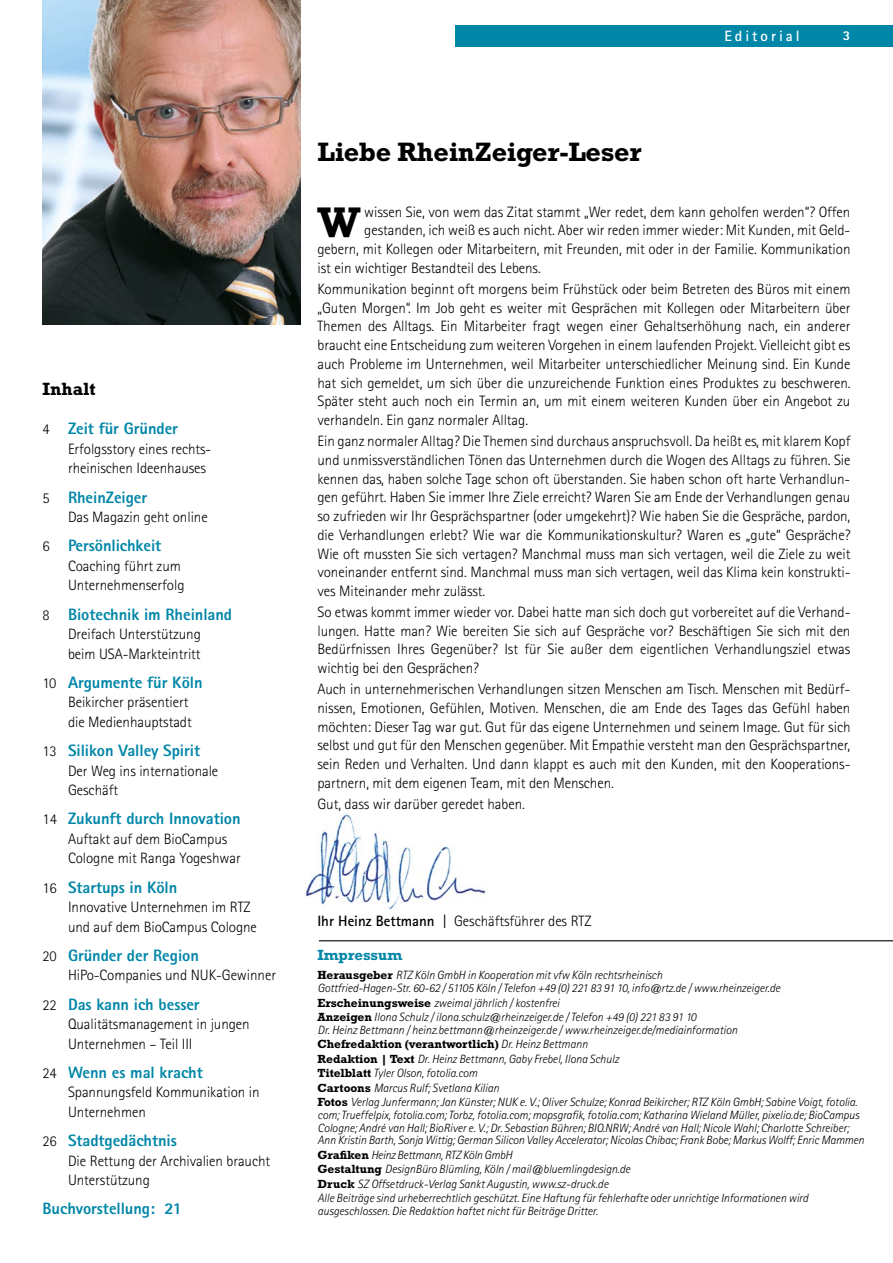
<style>
.page{position:relative;width:893px;height:1263px;background:#fff}
.page>*{position:absolute;margin:0;border:0;box-sizing:border-box;transform-origin:0 0}
.t1{font:700 43.5px "Rockwell";color:#000}
.t2{font:700 27px "Rockwell";letter-spacing:-.01em;color:#000}
.t3{font:700 18px "Rockwell";color:#000}
.t4{font:800 16.5px "Rotis Sans Serif";letter-spacing:-.005em;color:#0086a7}
.t5{font:300 15px/18.8px "Rotis Sans Serif";letter-spacing:-.005em;color:#000}
.t6{font:700 15px "Rotis Sans Serif";letter-spacing:.2em;color:#fff}
.t7{font:700 15px "Rockwell";letter-spacing:-.005em;color:#0086a7}
.t8{font:800 13.5px "Rotis Sans Serif";color:#fff}
.t9{font:italic 300 12px/14.4px "Rotis Sans Serif";letter-spacing:-.005em;color:#000}
.t10{font:700 12px "Rockwell";letter-spacing:-.005em;color:#000}
.s1{font-weight:300;font-size:15px;color:#000}
.s2{font-weight:700}
.s3{font-weight:400}
.s4{font-family:"Rockwell";font-weight:700;font-style:normal}
.s5{font-family:"Rotis Sans Serif";font-weight:300;font-style:italic}
</style>
<div class="page">
<img style="left:305px;top:814px;width:181px;height:96px">
<div style="left:455px;top:26px;width:438px;height:21px;background:#0086a7"></div>
<img style="left:43px;top:0;width:257px;height:324px">
<hr style="left:319px;top:940px;width:574px;height:1px;background:#000">
<p class="t3" style="left:43px;top:379px;width:55px">Inhalt</p>
<p class="t4" style="left:43px;top:418px;width:137px"><span class="s1">4</span> Zeit für Gründer</p>
<p class="t5" style="left:68px;top:439px;width:145px;line-height:19.5px">Erfolgsstory eines rechts&shy;rheinischen Ideenhauses</p>
<p class="t4" style="left:43px;top:486px;width:106px"><span class="s1">5</span> RheinZeiger</p>
<p class="t5" style="left:68px;top:508px;width:141px">Das Magazin geht online</p>
<p class="t4" style="left:43px;top:535px;width:120px"><span class="s1">6</span> Persönlichkeit</p>
<p class="t5" style="left:68px;top:556px;width:118px;line-height:19.5px">Coaching führt zum<br>Unternehmenserfolg</p>
<p class="t4" style="left:43px;top:603px;width:191px"><span class="s1">8</span> Biotechnik im Rheinland</p>
<p class="t5" style="left:68px;top:624px;width:134px;line-height:19.5px">Dreifach Unterstützung beim USA-Markteintritt</p>
<p class="t4" style="left:43px;top:672px;width:162px"><span class="s1">10</span> Argumente für Köln</p>
<p class="t5" style="left:68px;top:692px;width:125px;line-height:19.5px">Beikircher präsentiert die Medienhauptstadt</p>
<p class="t4" style="left:43px;top:740px;width:159px"><span class="s1">13</span> Silikon Valley Spirit</p>
<p class="t5" style="left:68px;top:761px;width:152px;line-height:19.5px">Der Weg ins internationale<br>Geschäft</p>
<p class="t4" style="left:43px;top:808px;width:200px"><span class="s1">14</span> Zukunft durch Innovation</p>
<p class="t5" style="left:68px;top:829px;width:174px;line-height:19.5px">Auftakt auf dem BioCampus<br>Cologne mit Ranga Yogeshwar</p>
<p class="t4" style="left:43px;top:876px;width:136px"><span class="s1">16</span> Startups in Köln</p>
<p class="t5" style="left:68px;top:897px;width:190px;line-height:19.5px">Innovative Unternehmen im RTZ und auf dem BioCampus Cologne</p>
<p class="t4" style="left:43px;top:945px;width:158px"><span class="s1">20</span> Gründer der Region</p>
<p class="t5" style="left:68px;top:966px;width:210px">HiPo-Companies und NUK-Gewinner</p>
<p class="t4" style="left:43px;top:993px;width:159px"><span class="s1">22</span> Das kann ich besser</p>
<p class="t5" style="left:68px;top:1014px;width:183px;line-height:19.5px">Qualitätsmanagement in jungen<br>Unternehmen – Teil III</p>
<p class="t4" style="left:43px;top:1062px;width:162px"><span class="s1">24</span> Wenn es mal kracht</p>
<p class="t5" style="left:68px;top:1082px;width:193px;line-height:19.5px">Spannungsfeld Kommunikation in<br>Unternehmen</p>
<p class="t4" style="left:43px;top:1130px;width:136px"><span class="s1">26</span> Stadtgedächtnis</p>
<p class="t5" style="left:68px;top:1151px;width:204px;line-height:19.5px">Die Rettung der Archivalien braucht<br>Unterstützung</p>
<p class="t4" style="left:43px;top:1198px;width:141px">Buchvorstellung: 21</p>
<h2 class="t2" style="left:317px;top:136px;width:325px">Liebe RheinZeiger-Leser</h2>
<p class="t6" style="left:724px;top:27px;width:77px">Editorial</p>
<p class="t8" style="left:843px;top:27px;width:9px">3</p>
<p class="t5" style="left:364px;top:202px;width:488px">wissen Sie, von wem das Zitat stammt „Wer redet, dem kann geholfen werden“? Offen</p>
<p class="t5" style="left:364px;top:221px;width:488px">gestanden, ich weiß es auch nicht. Aber wir reden immer wieder: Mit Kunden, mit Geld-</p>
<p class="t5" style="left:317px;top:240px;width:534px">gebern, mit Kollegen oder Mitarbeitern, mit Freunden, mit oder in der Familie. Kommunikation</p>
<p class="t5" style="left:317px;top:259px;width:225px">ist ein wichtiger Bestandteil des Lebens.</p>
<p class="t5" style="left:317px;top:279px;width:534px;text-align:justify">Kommunikation beginnt oft morgens beim Frühstück oder beim Betreten des Büros mit einem „Guten Morgen“. Im Job geht es weiter mit Gesprächen mit Kollegen oder Mitarbeitern über Themen des Alltags. Ein Mitarbeiter fragt wegen einer Gehaltserhöhung nach, ein anderer braucht eine Entscheidung zum weiteren Vorgehen in einem laufenden Projekt. Vielleicht gibt es auch Probleme im Unternehmen, weil Mitarbeiter unterschiedlicher Meinung sind. Ein Kunde hat sich gemeldet, um sich über die unzureichende Funktion eines Produktes zu beschweren.<br>Später steht auch noch ein Termin an, um mit einem weiteren Kunden über ein Angebot zu verhandeln. Ein ganz normaler Alltag.</p>
<p class="t5" style="left:317px;top:432px;width:534px;text-align:justify">Ein ganz normaler Alltag? Die Themen sind durchaus anspruchsvoll. Da heißt es, mit klarem Kopf und unmissverständlichen Tönen das Unternehmen durch die Wogen des Alltags zu führen. Sie kennen das, haben solche Tage schon oft überstanden. Sie haben schon oft harte Verhandlun&shy;gen geführt. Haben Sie immer Ihre Ziele erreicht? Waren Sie am Ende der Verhandlungen genau so zufrieden wir Ihr Gesprächspartner (oder umgekehrt)? Wie haben Sie die Gespräche, pardon, die Verhandlungen erlebt? Wie war die Kommunikationskultur? Waren es „gute“ Gespräche?<br>Wie oft mussten Sie sich vertagen? Manchmal muss man sich vertagen, weil die Ziele zu weit voneinander entfernt sind. Manchmal muss man sich vertagen, weil das Klima kein konstrukti&shy;ves Miteinander mehr zulässt.</p>
<p class="t5" style="left:317px;top:602px;width:534px;text-align:justify">So etwas kommt immer wieder vor. Dabei hatte man sich doch gut vorbereitet auf die Verhand&shy;lungen. Hatte man? Wie bereiten Sie sich auf Gespräche vor? Beschäftigen Sie sich mit den Bedürfnissen Ihres Gegenüber? Ist für Sie außer dem eigentlichen Verhandlungsziel etwas wichtig bei den Gesprächen?</p>
<p class="t5" style="left:317px;top:680px;width:534px;text-align:justify">Auch in unternehmerischen Verhandlungen sitzen Menschen am Tisch. Menschen mit Bedürf&shy;nissen, Emotionen, Gefühlen, Motiven. Menschen, die am Ende des Tages das Gefühl haben möchten: Dieser Tag war gut. Gut für das eigene Unternehmen und seinem Image. Gut für sich selbst und gut für den Menschen gegenüber. Mit Empathie versteht man den Gesprächspartner, sein Reden und Verhalten. Und dann klappt es auch mit den Kunden, mit den Kooperations&shy;partnern, mit dem eigenen Team, mit den Menschen.</p>
<p class="t5" style="left:317px;top:795px;width:209px">Gut, dass wir darüber geredet haben.</p>
<h1 class="t1" style="left:317px;top:197px;width:45px">W</h1>
<p class="t5" style="left:317px;top:911px;width:276px"><span class="s2">Ihr Heinz Bettmann</span> <span class="s3">|</span> Geschäftsführer des RTZ</p>
<p class="t7" style="left:317px;top:946px;width:86px">Impressum</p>
<p class="t9" style="left:317px;top:969px;width:464px;line-height:12.8px"><span class="s4">Herausgeber</span> RTZ Köln GmbH in Kooperation mit vfw Köln rechtsrheinisch<br>Gottfried-Hagen-Str. 60-62 / 51105 Köln / Telefon +49 (0) 221 83 91 10, info@rtz.de / www.rheinzeiger.de</p>
<p class="t9" style="left:317px;top:995px;width:380px"><span class="s4">Erscheinungsweise</span> zweimal jährlich / kostenfrei<br><span class="s4">Anzeigen</span> Ilona Schulz / ilona.schulz@rheinzeiger.de / Telefon +49 (0) 221 83 91 10</p>
<p class="t9" style="left:317px;top:1023px;width:421px">Dr. Heinz Bettmann / heinz.bettmann@rheinzeiger.de / www.rheinzeiger.de/mediainformation</p>
<p class="t10" style="left:317px;top:1037px;width:272px">Chefredaktion (verantwortlich) <span class="s5">Dr. Heinz Bettmann</span></p>
<p class="t9" style="left:317px;top:1052px;width:541px"><span class="s4">Redaktion | Text</span> Dr. Heinz Bettmann, Gaby Frebel, Ilona Schulz<br><span class="s4">Titelblatt</span> Tyler Olson, fotolia.com<br><span class="s4">Cartoons</span> Marcus Rulf; Svetlana Kilian<br><span class="s4">Fotos</span> Verlag Junfermann; Jan Künster; NUK e. V.; Oliver Schulze; Konrad Beikircher; RTZ Köln GmbH; Sabine Voigt, fotolia.</p>
<p class="t9" style="left:317px;top:1108px;width:548px;line-height:12.8px">com; Trueffelpix, fotolia.com; Torbz, fotolia.com; mopsgrafik, fotolia.com; Katharina Wieland Müller, pixelio.de; BioCampus<br>Cologne; André van Hall; BioRiver e. V.; Dr. Sebastian Bühren; BIO.NRW; André van Hall; Nicole Wahl; Charlotte Schreiber;<br>Ann Kristin Barth, Sonja Wittig; German Silicon Valley Accelerator; Nicolas Chibac; Frank Bobe; Markus Wolff; Enric Mammen</p>
<p class="t9" style="left:317px;top:1148px;width:492px"><span class="s4">Grafiken</span> Heinz Bettmann, RTZ Köln GmbH<br><span class="s4">Gestaltung</span> DesignBüro Blümling, Köln / mail@bluemlingdesign.de<br><span class="s4">Druck</span> SZ Offsetdruck-Verlag Sankt Augustin, www.sz-druck.de<br>Alle Beiträge sind urheberrechtlich geschützt. Eine Haftung für fehlerhafte oder unrichtige Informationen wird</p>
<p class="t9" style="left:317px;top:1204px;width:282px">ausgeschlossen. Die Redaktion haftet nicht für Beiträge Dritter.</p>
</div>
